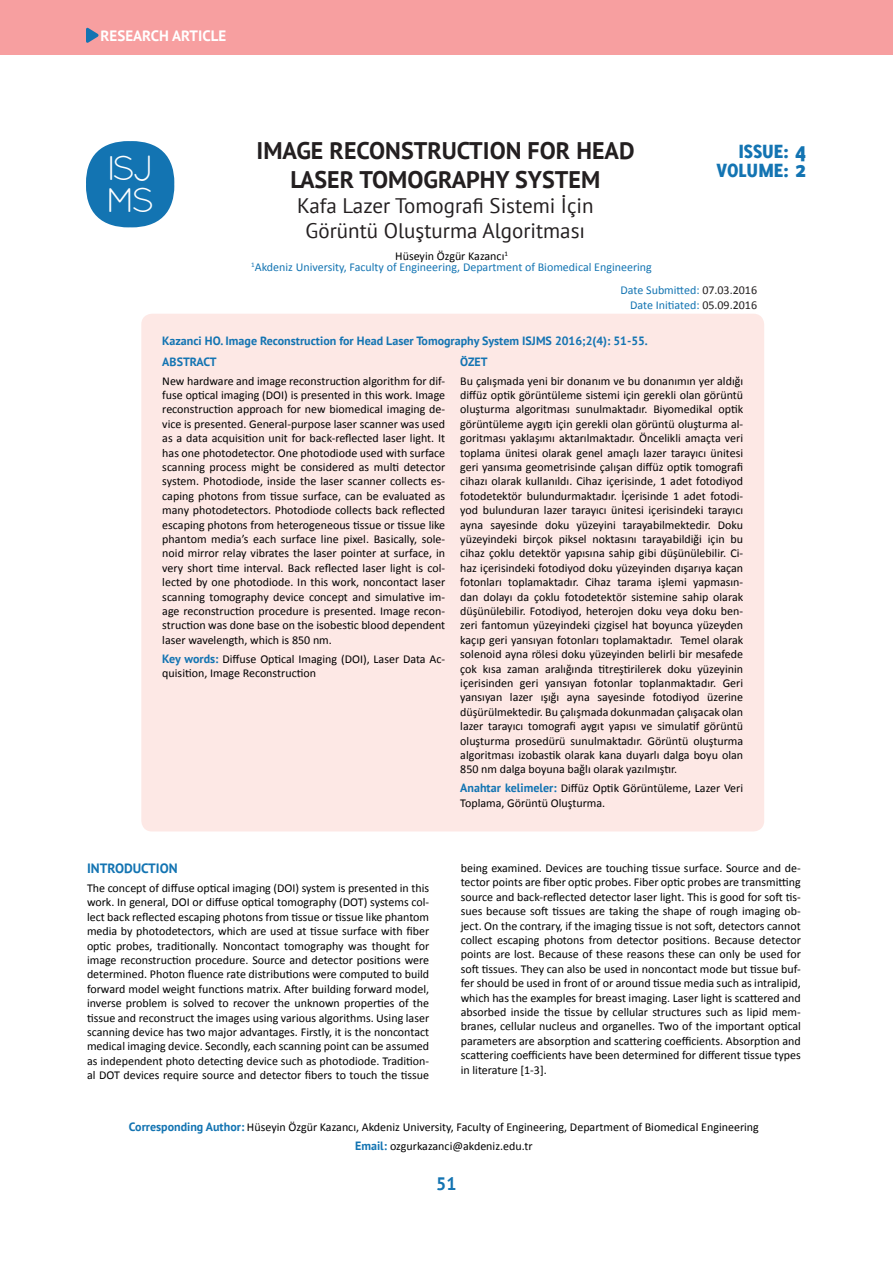
<style>
.page{position:relative;width:893px;height:1263px;background:#fff}
.page>*{position:absolute;margin:0;border:0;box-sizing:border-box;transform-origin:0 0}
.t1{font:34.2px/31.7px "Quicksand";color:#fff}
.ana_başlık{font:700 24px/28.8px "PT Sans";color:#231f20;text-align:center}
.ana_başlık-2{font:21px/25.2px "PT Sans";color:#231f20;text-align:center}
.t2{font:800 21px "Delicious";color:#1374b2}
.t3{font:700 18px "PT Sans";color:#1374b2}
.t4{font:700 15px "PT Sans";color:#fff}
.t5{font:700 13.5px "PT Sans";color:#1374b2}
.iki_satır{font:12px/14.4px "Calibri";color:#000;text-align:justify}
.Paragraph_Style_1{font:12px "Calibri";color:#1374b2}
.başlıkalk{font:700 12px "PT Sans";color:#1374b2}
.Paragraph_Style_1-2{font:12px "Calibri";color:#000}
.iki_satır-2{font:700 12px "PT Sans";color:#1374b2}
.s1{font-size:36.45px}
.s2{color:#231f20}
.s3{font-family:"PT Sans";font-weight:700;color:#1374b2}
.s4{font-size:24px}
</style>
<div class="page">
<div style="left:0;top:0;width:893px;height:55px;background:#f79fa0"></div>
<svg style="left:86px;top:27px;width:13px;height:16px"></svg>
<svg style="left:86px;top:141px;width:88px;height:86px;background:#388abe"></svg>
<div style="left:141px;top:314px;width:623px;height:517px;background:#fde8e5;border-radius:11px"></div>
<p class="t4" style="left:101px;top:26px;width:127px">RESEARCH ARTICLE</p>
<h1 class="t1" style="left:106px;top:152px;width:50px">IS<span class="s1">J<br></span>MS</h1>
<p class="ana_başlık" style="left:257px;top:136px;width:380px">IMAGE RECONSTRUCTION FOR HEAD<br>LASER TOMOGRAPHY SYSTEM</p>
<p class="ana_başlık-2" style="left:297px;top:193px;width:298px">Kafa Lazer Tomografi Sistemi İçin<br>Görüntü Oluşturma Algoritması</p>
<p class="Paragraph_Style_1-2" style="left:395px;top:248px;width:114px">Hüseyin Özgür Kazancı<sup>1</sup></p>
<p class="Paragraph_Style_1" style="left:251px;top:259px;width:402px"><sup>1</sup>Akdeniz University, Faculty of Engineering, Department of Biomedical Engineering</p>
<p class="Paragraph_Style_1" style="left:621px;top:283px;width:138px">Date Submitted: <span class="s2">07.03.2016</span></p>
<p class="Paragraph_Style_1" style="left:630px;top:298px;width:128px">Date Initiated: <span class="s2">05.09.2016</span></p>
<p class="başlıkalk" style="left:162px;top:333px;width:487px">Kazanci HO. Image Reconstruction for Head Laser Tomography System ISJMS 2016;2(4): 51-55.</p>
<p class="iki_satır-2" style="left:162px;top:353px;width:56px">ABSTRACT</p>
<p class="iki_satır" style="left:162px;top:373px;width:284px">New hardware and image reconstruction algorithm for dif&shy;fuse optical imaging (DOI) is presented in this work. Image reconstruction approach for new biomedical imaging de&shy;vice is presented. General-purpose laser scanner was used as a data acquisition unit for back-reflected laser light. It has one photodetector. One photodiode used with surface scanning process might be considered as multi detector system. Photodiode, inside the laser scanner collects es&shy;caping photons from tissue surface, can be evaluated as many photodetectors. Photodiode collects back reflected escaping photons from heterogeneous tissue or tissue like phantom media’s each surface line pixel. Basically, sole&shy;noid mirror relay vibrates the laser pointer at surface, in very short time interval. Back reflected laser light is col&shy;lected by one photodiode. In this work, noncontact laser scanning tomography device concept and simulative im&shy;age reconstruction procedure is presented. Image recon&shy;struction was done base on the isobestic blood dependent laser wavelength, which is 850 nm.</p>
<p class="iki_satır" style="left:162px;top:651px;width:284px"><span class="s3">Key words:</span> Diffuse Optical Imaging (DOI), Laser Data Ac&shy;quisition, Image Reconstruction</p>
<p class="t2" style="left:739px;top:139px;width:68px">ISSUE: <span class="s4">4</span></p>
<p class="t2" style="left:716px;top:158px;width:91px">VOLUME: <span class="s4">2</span></p>
<p class="iki_satır-2" style="left:460px;top:353px;width:29px">ÖZET</p>
<p class="iki_satır" style="left:460px;top:373px;width:284px">Bu çalışmada yeni bir donanım ve bu donanımın yer aldığı diffüz optik görüntüleme sistemi için gerekli olan görüntü oluşturma algoritması sunulmaktadır. Biyomedikal optik görüntüleme aygıtı için gerekli olan görüntü oluşturma al&shy;goritması yaklaşımı aktarılmaktadır. Öncelikli amaçta veri toplama ünitesi olarak genel amaçlı lazer tarayıcı ünitesi geri yansıma geometrisinde çalışan diffüz optik tomografi cihazı olarak kullanıldı. Cihaz içerisinde, 1 adet fotodiyod fotodetektör bulundurmaktadır. İçerisinde 1 adet fotodi&shy;yod bulunduran lazer tarayıcı ünitesi içerisindeki tarayıcı ayna sayesinde doku yüzeyini tarayabilmektedir. Doku yüzeyindeki birçok piksel noktasını tarayabildiği için bu cihaz çoklu detektör yapısına sahip gibi düşünülebilir. Ci&shy;haz içerisindeki fotodiyod doku yüzeyinden dışarıya kaçan fotonları toplamaktadır. Cihaz tarama işlemi yapmasın&shy;dan dolayı da çoklu fotodetektör sistemine sahip olarak düşünülebilir. Fotodiyod, heterojen doku veya doku ben&shy;zeri fantomun yüzeyindeki çizgisel hat boyunca yüzeyden kaçıp geri yansıyan fotonları toplamaktadır. Temel olarak solenoid ayna rölesi doku yüzeyinden belirli bir mesafede çok kısa zaman aralığında titreştirilerek doku yüzeyinin içerisinden geri yansıyan fotonlar toplanmaktadır. Geri yansıyan lazer ışığı ayna sayesinde fotodiyod üzerine düşürülmektedir. Bu çalışmada dokunmadan çalışacak olan lazer tarayıcı tomografi aygıt yapısı ve simulatif görüntü oluşturma prosedürü sunulmaktadır. Görüntü oluşturma algoritması izobastik olarak kana duyarlı dalga boyu olan 850 nm dalga boyuna bağlı olarak yazılmıştır.</p>
<p class="iki_satır" style="left:460px;top:781px;width:284px"><span class="s3">Anahtar kelimeler:</span> Diffüz Optik Görüntüleme, Lazer Veri<br>Toplama, Görüntü Oluşturma.</p>
<p class="t5" style="left:87px;top:859px;width:92px">INTRODUCTION</p>
<p class="iki_satır" style="left:87px;top:881px;width:344px">The concept of diffuse optical imaging (DOI) system is presented in this work. In general, DOI or diffuse optical tomography (DOT) systems col&shy;lect back reflected escaping photons from tissue or tissue like phantom media by photodetectors, which are used at tissue surface with fiber optic probes, traditionally. Noncontact tomography was thought for image reconstruction procedure. Source and detector positions were determined. Photon fluence rate distributions were computed to build forward model weight functions matrix. After building forward model, inverse problem is solved to recover the unknown properties of the tissue and reconstruct the images using various algorithms. Using laser scanning device has two major advantages. Firstly, it is the noncontact medical imaging device. Secondly, each scanning point can be assumed as independent photo detecting device such as photodiode. Tradition&shy;al DOT devices require source and detector fibers to touch the tissue</p>
<p class="iki_satır" style="left:461px;top:861px;width:342px">being examined. Devices are touching tissue surface. Source and de&shy;tector points are fiber optic probes. Fiber optic probes are transmitting source and back-reflected detector laser light. This is good for soft tis&shy;sues because soft tissues are taking the shape of rough imaging ob&shy;ject. On the contrary, if the imaging tissue is not soft, detectors cannot collect escaping photons from detector positions. Because detector points are lost. Because of these reasons these can only be used for soft tissues. They can also be used in noncontact mode but tissue buf&shy;fer should be used in front of or around tissue media such as intralipid, which has the examples for breast imaging. Laser light is scattered and absorbed inside the tissue by cellular structures such as lipid mem&shy;branes, cellular nucleus and organelles. Two of the important optical parameters are absorption and scattering coefficients. Absorption and scattering coefficients have been determined for different tissue types in literature [1-3].</p>
<p class="iki_satır" style="left:129px;top:1120px;width:631px"><span class="s3">Corresponding Author:</span> Hüseyin Özgür Kazancı, Akdeniz University, Faculty of Engineering, Department of Biomedical Engineering</p>
<p class="iki_satır" style="left:355px;top:1139px;width:179px"><span class="s3">Email:</span> ozgurkazanci@akdeniz.edu.tr</p>
<p class="t3" style="left:436px;top:1172px;width:22px">51</p>
</div>
